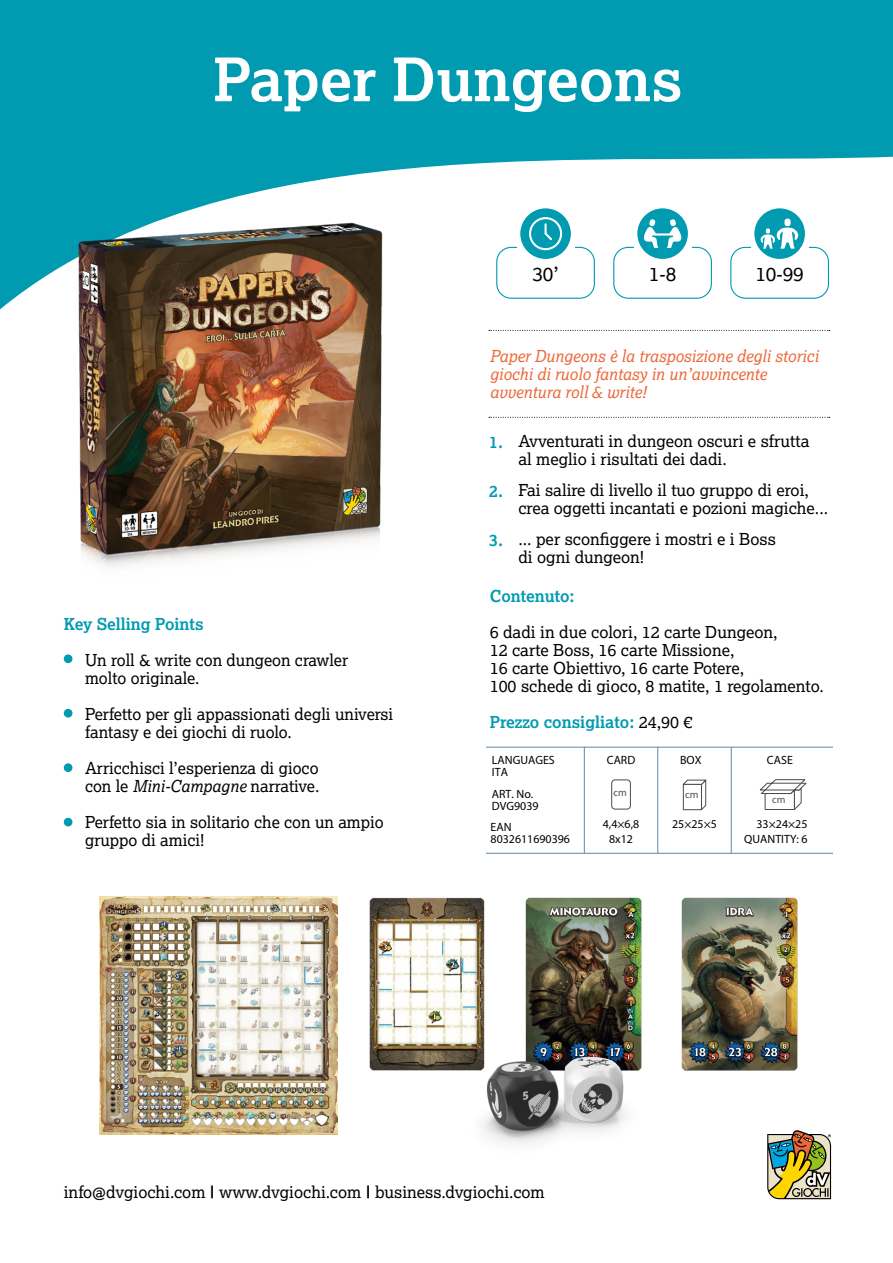
<style>
.page{position:relative;width:893px;height:1263px;background:#fff}
.page>*{position:absolute;margin:0;border:0;box-sizing:border-box;transform-origin:0 0}
.t1{font:700 60px "Lexia";color:#fff}
.t2{font:19.5px "Lexia";color:#000}
.Autore{font:16.5px/18px "Lexia";color:#000}
.Autore-2{font:italic 16.5px/18px "Lexia";color:#ec6839}
.Autore-3{font:700 16.5px "Lexia";color:#009bb1}
.t3{font:12px/14.5px "Helvetica Neue";color:#000;text-align:right}
.t4{font:700 12px/12px "Helvetica Neue";color:#000}
.t5{font:10.5px "Helvetica Neue";color:rgb(0 0 0/.7)}
.s1{font-style:italic}
.s2{font-weight:400;color:#000}
.s3{font-weight:400}
.s4{font-weight:700}
</style>
<div class="page">
<svg style="left:0;top:0;width:893px;height:418px;fill:#009bb1"></svg>
<img style="left:25px;top:203px;width:426px;height:364px">
<div style="left:496px;top:247px;width:99px;height:52px;border:1px solid #009bb1;border-radius:14px"></div>
<div style="left:613px;top:247px;width:99px;height:52px;border:1px solid #009bb1;border-radius:14px"></div>
<div style="left:730px;top:247px;width:99px;height:52px;border:1px solid #009bb1;border-radius:14px"></div>
<svg style="left:489px;top:330px;width:341px;height:1px"></svg>
<svg style="left:489px;top:417px;width:341px;height:1px"></svg>
<div style="left:64px;top:654px;width:8px;height:9px;background:#009bb1;border-radius:50%"></div>
<div style="left:64px;top:709px;width:8px;height:9px;background:#009bb1;border-radius:50%"></div>
<div style="left:64px;top:763px;width:8px;height:9px;background:#009bb1;border-radius:50%"></div>
<div style="left:64px;top:818px;width:8px;height:8px;background:#009bb1;border-radius:50%"></div>
<svg style="left:487px;top:747px;width:346px;height:107px"></svg>
<div style="left:517px;top:239px;width:57px;height:14px;background:#fff"></div>
<div style="left:634px;top:239px;width:57px;height:14px;background:#fff"></div>
<div style="left:751px;top:239px;width:57px;height:14px;background:#fff"></div>
<div style="left:520px;top:208px;width:51px;height:51px;background:#009bb1;border-radius:50%"></div>
<div style="left:637px;top:208px;width:51px;height:51px;background:#009bb1;border-radius:50%"></div>
<svg style="left:644px;top:219px;width:37px;height:29px"></svg>
<div style="left:754px;top:208px;width:51px;height:51px;background:#009bb1;border-radius:50%"></div>
<div style="left:784px;top:219px;width:7px;height:7px;background:#fff;border-radius:3px"></div>
<svg style="left:759px;top:228px;width:41px;height:21px"></svg>
<svg style="left:767px;top:1130px;width:64px;height:69px;background:#999766"></svg>
<svg style="left:529px;top:217px;width:33px;height:33px"></svg>
<img style="left:369px;top:897px;width:116px;height:174px">
<img style="left:525px;top:897px;width:117px;height:91px">
<img style="left:681px;top:897px;width:117px;height:174px">
<img style="left:100px;top:896px;width:238px;height:238px">
<img style="left:450px;top:988px;width:192px;height:156px">
<p class="t1" style="left:213px;top:42px;width:471px">Paper Dungeons</p>
<p class="t2" style="left:532px;top:261px;width:28px">30’</p>
<p class="t2" style="left:649px;top:261px;width:29px">1-8</p>
<p class="t2" style="left:755px;top:261px;width:50px">10-99</p>
<p class="Autore-2" style="left:490px;top:346px;width:330px">Paper Dungeons è la trasposizione degli storici giochi di ruolo fantasy in un’avvincente avventura roll &amp; write!</p>
<p class="Autore-3" style="left:64px;top:613px;width:141px">Key Selling Points</p>
<p class="Autore" style="left:85px;top:650px;width:265px">Un roll &amp; write con dungeon crawler molto originale.</p>
<p class="Autore" style="left:85px;top:704px;width:310px">Perfetto per gli appassionati degli universi fantasy e dei giochi di ruolo.</p>
<p class="Autore" style="left:85px;top:758px;width:236px">Arricchisci l’esperienza di gioco con le <span class="s1">Mini-Campagne</span> narrative.</p>
<p class="Autore" style="left:85px;top:812px;width:300px">Perfetto sia in solitario che con un ampio gruppo di amici!</p>
<p class="Autore-3" style="left:489px;top:432px;width:15px">1.</p>
<p class="Autore-3" style="left:489px;top:480px;width:15px">2.</p>
<p class="Autore-3" style="left:489px;top:529px;width:15px">3.</p>
<p class="Autore" style="left:518px;top:432px;width:293px">Avventurati in dungeon oscuri e sfrutta al meglio i risultati dei dadi.</p>
<p class="Autore" style="left:518px;top:480px;width:311px">Fai salire di livello il tuo gruppo di eroi, crea oggetti incantati e pozioni magiche...</p>
<p class="Autore" style="left:518px;top:529px;width:259px">... per sconfiggere i mostri e i Boss di ogni dungeon!</p>
<p class="Autore-3" style="left:490px;top:585px;width:86px">Contenuto:</p>
<p class="Autore" style="left:490px;top:622px;width:289px">6 dadi in due colori, 12 carte Dungeon,</p>
<p class="Autore" style="left:490px;top:640px;width:246px">12 carte Boss, 16 carte Missione,</p>
<p class="Autore" style="left:490px;top:658px;width:256px">16 carte Obiettivo, 16 carte Potere,</p>
<p class="Autore" style="left:490px;top:676px;width:336px">100 schede di gioco, 8 matite, 1 regolamento.</p>
<p class="Autore-3" style="left:490px;top:711px;width:204px">Prezzo consigliato: <span class="s2">24,90 €</span></p>
<p class="t4" style="left:492px;top:754px;width:64px">LANGUAGES<br><span class="s3">ITA</span></p>
<p class="t4" style="left:607px;top:754px;width:30px">CARD</p>
<p class="t4" style="left:680px;top:754px;width:23px">BOX</p>
<p class="t4" style="left:767px;top:754px;width:27px">CASE</p>
<p class="t4" style="left:492px;top:787px;width:48px">ART. No.<br><span class="s3">DVG9039</span></p>
<p class="t5" style="left:614px;top:786px;width:15px">cm</p>
<p class="t5" style="left:685px;top:788px;width:15px">cm</p>
<p class="t5" style="left:772px;top:793px;width:15px">cm</p>
<p class="t3" style="left:491px;top:820px;width:81px;line-height:12px;text-align:left"><span class="s4">EAN<br></span>8032611690396</p>
<p class="t3" style="left:603px;top:816px;width:38px">4,4×6,8</p>
<p class="t3" style="left:672px;top:816px;width:46px">25×25×5</p>
<p class="t3" style="left:744px;top:817px;width:65px">33×24×25<br><span class="s4">QUANTITY:</span> 6</p>
<p class="t4" style="left:609px;top:832px;width:25px">8x12</p>
<p class="Autore" style="left:64px;top:1183px;width:482px">info@dvgiochi.com <span class="s4">|</span> www.dvgiochi.com <span class="s4">|</span> business.dvgiochi.com</p>
</div>
